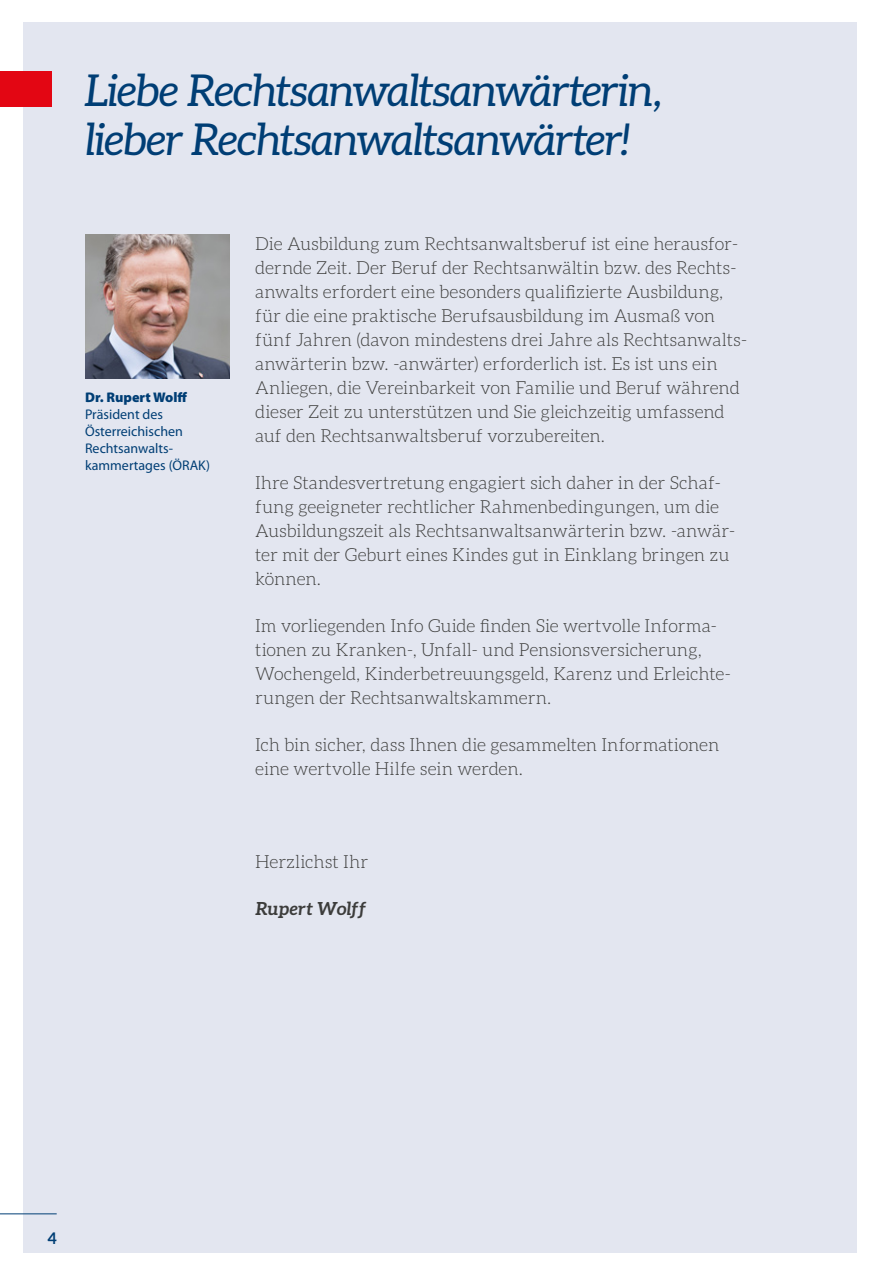
<style>
.page{position:relative;width:879px;height:1276px;background:#fff}
.page>*{position:absolute;margin:0;border:0;box-sizing:border-box;transform-origin:0 0}
._2_zwiti{font:italic 44px "Aleo";letter-spacing:-.025em;color:#003e75}
._3_copy{font:300 18px/24px "Aleo";letter-spacing:-.005em;color:#3c3c3b}
._3_copy-2{font:italic 700 18px "Aleo";letter-spacing:-.005em;color:#3c3c3b}
.t1{font:700 16px "Aleo";color:#003e75}
.BT{font:14px/17px "Myriad Pro";color:#003e75}
.BT_Fett{font:900 14px "Myriad Pro";color:#003e75}
</style>
<div class="page">
<div style="left:23px;top:23px;width:833px;height:1230px;background:#e3e6f0"></div>
<div style="left:0;top:71px;width:51px;height:36px;background:#e30613"></div>
<img style="left:85px;top:234px;width:145px;height:145px">
<hr style="left:0;top:1213px;width:57px;height:1px;background:#003e75">
<p class="_2_zwiti" style="left:85px;top:66px;width:579px">Liebe Rechtsanwaltsanwärterin,</p>
<p class="_2_zwiti" style="left:85px;top:115px;width:547px">lieber Rechtsanwaltsanwärter!</p>
<p class="BT_Fett" style="left:85px;top:389px;width:104px">Dr. Rupert Wolff</p>
<p class="BT" style="left:85px;top:405px;width:79px">Präsident des</p>
<p class="BT" style="left:85px;top:422px;width:99px">Österreichischen</p>
<p class="BT" style="left:85px;top:439px;width:127px">Rechtsanwalts&shy;kammertages (ÖRAK)</p>
<p class="_3_copy" style="left:255px;top:232px;width:494px">Die Ausbildung zum Rechtsanwaltsberuf ist eine herausfor&shy;dernde Zeit. Der Beruf der Rechtsanwältin bzw. des Rechts&shy;anwalts erfordert eine besonders qualifizierte Ausbildung, für die eine praktische Berufsausbildung im Ausmaß von fünf Jahren (davon mindestens drei Jahre als Rechtsanwalts&shy;anwärterin bzw. -anwärter) erforderlich ist. Es ist uns ein Anliegen, die Vereinbarkeit von Familie und Beruf während dieser Zeit zu unterstützen und Sie gleichzeitig umfassend auf den Rechtsanwaltsberuf vorzubereiten.</p>
<p class="_3_copy" style="left:255px;top:471px;width:482px">Ihre Standesvertretung engagiert sich daher in der Schaf&shy;fung geeigneter rechtlicher Rahmenbedingungen, um die Ausbildungszeit als Rechtsanwaltsanwärterin bzw. -anwär&shy;ter mit der Geburt eines Kindes gut in Einklang bringen zu können.</p>
<p class="_3_copy" style="left:255px;top:613px;width:477px">Im vorliegenden Info Guide finden Sie wertvolle Informa&shy;tionen zu Kranken-, Unfall- und Pensionsversicherung, Wochengeld, Kinderbetreuungsgeld, Karenz und Erleichte&shy;rungen der Rechtsanwaltskammern.</p>
<p class="_3_copy" style="left:255px;top:732px;width:466px">Ich bin sicher, dass Ihnen die gesammelten Informationen eine wertvolle Hilfe sein werden.</p>
<p class="_3_copy" style="left:255px;top:849px;width:115px">Herzlichst Ihr</p>
<p class="_3_copy-2" style="left:255px;top:897px;width:113px">Rupert Wolff</p>
<p class="t1" style="left:47px;top:1228px;width:11px">4</p>
</div>
